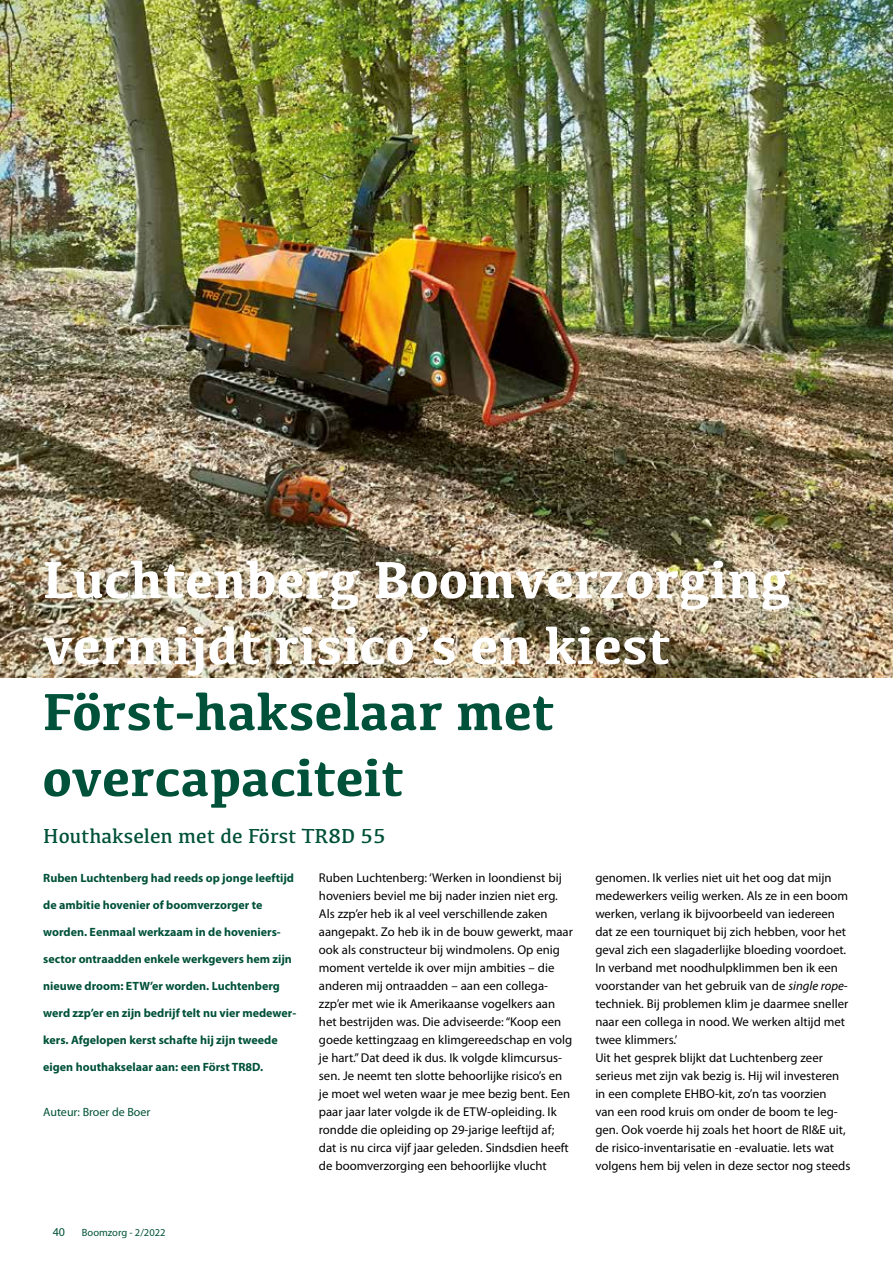
<style>
.page{position:relative;width:893px;height:1263px;background:#fff}
.page>*{position:absolute;margin:0;border:0;box-sizing:border-box;transform-origin:0 0}
.t1{font:700 54px/66px "Kefa";color:#fff}
.t2{font:700 54px/66px "Kefa";color:#005139}
.t3{font:21px "Kefa";color:#005139}
.t4{font:12.75px/18px "Myriad Pro";color:#000}
.t5{font:700 12px "Myriad Pro";color:#005139}
.t6{font:12px "Myriad Pro";color:#005139}
.t7{font:10.5px "Myriad Pro";color:#005139}
.s1{font-style:italic}
</style>
<div class="page">
<img style="left:0;top:0;width:893px;height:678px">
<h1 class="t1" style="left:43px;top:544px;width:750px">Luchtenberg Boomverzorging vermijdt risico’s en kiest</h1>
<h1 class="t2" style="left:43px;top:676px;width:513px">Först-hakselaar met overcapaciteit</h1>
<h2 class="t3" style="left:43px;top:823px;width:344px">Houthakselen met de Först TR8D 55</h2>
<p class="t5" style="left:43px;top:870px;width:252px">Ruben Luchtenberg had reeds op jonge leeftijd</p>
<p class="t5" style="left:43px;top:897px;width:221px">de ambitie hovenier of boomverzorger te</p>
<p class="t5" style="left:43px;top:924px;width:239px">worden. Eenmaal werkzaam in de hoveniers-</p>
<p class="t5" style="left:43px;top:951px;width:250px">sector ontraadden enkele werkgevers hem zijn</p>
<p class="t5" style="left:43px;top:978px;width:238px">nieuwe droom: ETW’er worden. Luchtenberg</p>
<p class="t5" style="left:43px;top:1005px;width:254px">werd zzp’er en zijn bedrijf telt nu vier medewer-</p>
<p class="t5" style="left:43px;top:1032px;width:236px">kers. Afgelopen kerst schafte hij zijn tweede</p>
<p class="t5" style="left:43px;top:1059px;width:221px">eigen houthakselaar aan: een Först TR8D.</p>
<p class="t6" style="left:43px;top:1105px;width:109px">Auteur: Broer de Boer</p>
<p class="t6" style="left:53px;top:1224px;width:14px">40</p>
<p class="t7" style="left:82px;top:1226px;width:85px">Boomzorg - 2/2022</p>
<p class="t4" style="left:319px;top:869px;width:256px">Ruben Luchtenberg: ‘Werken in loondienst bij hoveniers beviel me bij nader inzien niet erg.<br>Als zzp’er heb ik al veel verschillende zaken aangepakt. Zo heb ik in de bouw gewerkt, maar ook als constructeur bij windmolens. Op enig moment vertelde ik over mijn ambities – die anderen mij ontraadden – aan een collega&shy;zzp’er met wie ik Amerikaanse vogelkers aan het bestrijden was. Die adviseerde: “Koop een goede kettingzaag en klimgereedschap en volg je hart.” Dat deed ik dus. Ik volgde klimcursus&shy;sen. Je neemt ten slotte behoorlijke risico’s en je moet wel weten waar je mee bezig bent. Een paar jaar later volgde ik de ETW-opleiding. Ik rondde die opleiding op 29-jarige leeftijd af; dat is nu circa vijf jaar geleden. Sindsdien heeft de boomverzorging een behoorlijke vlucht</p>
<p class="t4" style="left:595px;top:869px;width:257px">genomen. Ik verlies niet uit het oog dat mijn medewerkers veilig werken. Als ze in een boom werken, verlang ik bijvoorbeeld van iedereen dat ze een tourniquet bij zich hebben, voor het geval zich een slagaderlijke bloeding voordoet.<br>In verband met noodhulpklimmen ben ik een voorstander van het gebruik van de <span class="s1">single rope&shy;</span>techniek. Bij problemen klim je daarmee sneller naar een collega in nood. We werken altijd met twee klimmers.’<br>Uit het gesprek blijkt dat Luchtenberg zeer serieus met zijn vak bezig is. Hij wil investeren in een complete EHBO-kit, zo’n tas voorzien<br>van een rood kruis om onder de boom te leg&shy;gen. Ook voerde hij zoals het hoort de RI&amp;E uit, de risico-inventarisatie en -evaluatie. Iets wat volgens hem bij velen in deze sector nog steeds</p>
</div>
